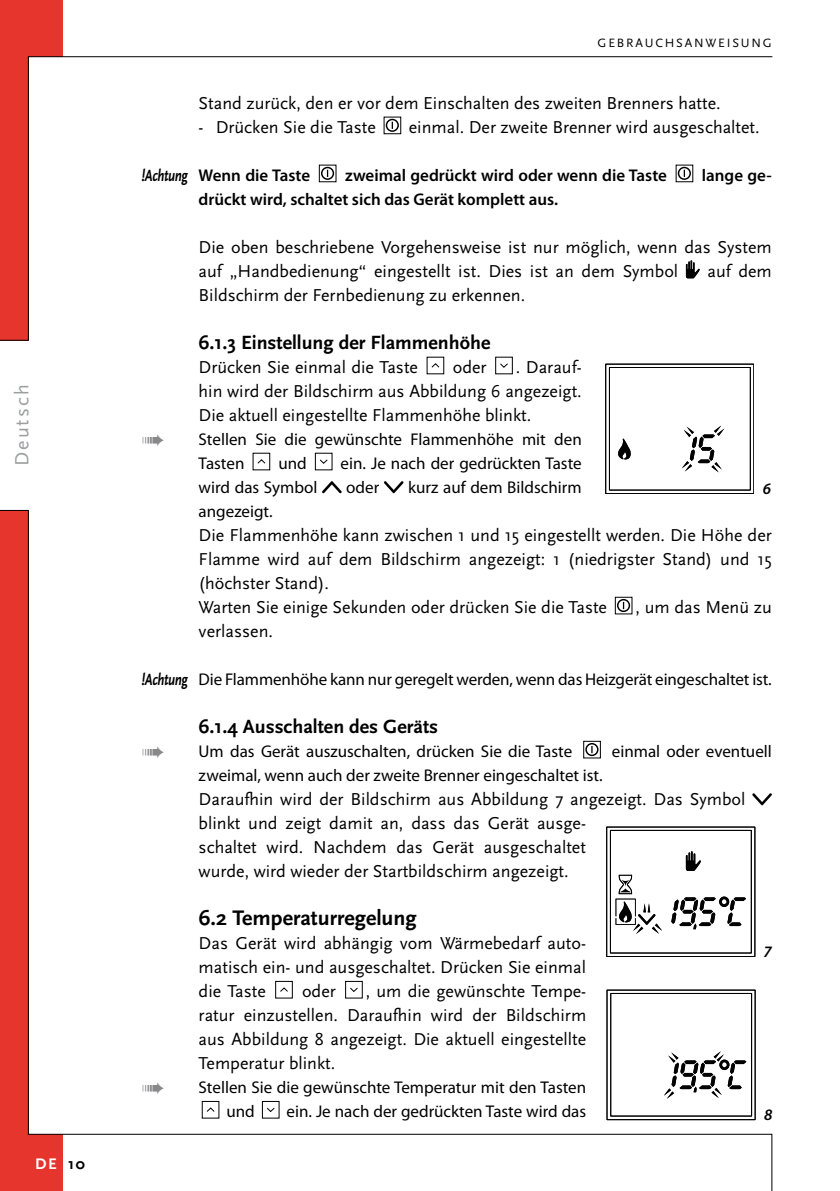
<style>
.page{position:relative;width:840px;height:1191px;background:#fff}
.page>*{position:absolute;margin:0;border:0;box-sizing:border-box;transform-origin:0 0}
.t1{font:700 22px "Scala Sans";color:#000}
.t2{font:700 20px "Scala Sans";color:#000}
.t3{font:20px "Scala Sans";letter-spacing:.105em;color:#9c9e9f}
.t4{font:18px/24px "Scala Sans";color:#000}
.t5{font:17px/24px "Myriad Pro";color:#000}
.t6{font:600 17px "Myriad Pro";color:#000}
.t7{font:italic 600 16px "Myriad Pro";color:#000}
.t8{font:700 16px "Scala Sans";color:#000}
.t9{font:700 16px "Scala Sans";color:#fff}
.t10{font:12.6px "Scala Sans";letter-spacing:.145em;color:#000}
.s1{font-family:"Scala Sans";font-weight:700;font-style:italic}
</style>
<div class="page">
<svg style="left:0;top:57px;width:29px;height:283px;background:#dc332a"></svg>
<svg style="left:0;top:510px;width:29px;height:624px;background:#dc332a"></svg>
<div style="left:385px;top:119px;width:13px;height:13px;border:1px solid #000;border-radius:50%"></div>
<svg style="left:391px;top:122px;width:2px;height:7px"></svg>
<div style="left:319px;top:165px;width:17px;height:17px;border:1px solid #000"></div>
<div style="left:321px;top:167px;width:13px;height:13px;border:1px solid #000;border-radius:50%"></div>
<div style="left:677px;top:167px;width:13px;height:13px;border:1px solid #000;border-radius:50%"></div>
<svg style="left:685px;top:260px;width:14px;height:18px"></svg>
<svg style="left:431px;top:363px;width:9px;height:5px"></svg>
<div style="left:495px;top:357px;width:17px;height:17px;border:1px solid #000"></div>
<svg style="left:500px;top:363px;width:8px;height:5px"></svg>
<svg style="left:257px;top:459px;width:9px;height:5px"></svg>
<div style="left:315px;top:453px;width:17px;height:17px;border:1px solid #000"></div>
<svg style="left:320px;top:459px;width:8px;height:5px"></svg>
<svg style="left:322px;top:481px;width:19px;height:12px"></svg>
<svg style="left:384px;top:481px;width:19px;height:12px"></svg>
<div style="left:614px;top:597px;width:18px;height:17px;border:1px solid #000"></div>
<div style="left:616px;top:599px;width:13px;height:13px;border:1px solid #000;border-radius:50%"></div>
<svg style="left:622px;top:602px;width:2px;height:7px"></svg>
<div style="left:583px;top:741px;width:17px;height:17px;border:1px solid #000"></div>
<div style="left:585px;top:743px;width:13px;height:13px;border:1px solid #000;border-radius:50%"></div>
<svg style="left:752px;top:793px;width:19px;height:12px"></svg>
<div style="left:275px;top:981px;width:17px;height:17px;border:1px solid #000"></div>
<svg style="left:280px;top:987px;width:8px;height:5px"></svg>
<div style="left:345px;top:981px;width:17px;height:17px;border:1px solid #000"></div>
<svg style="left:350px;top:987px;width:8px;height:5px"></svg>
<div style="left:202px;top:1101px;width:17px;height:17px;border:1px solid #000"></div>
<svg style="left:206px;top:1107px;width:9px;height:5px"></svg>
<div style="left:262px;top:1101px;width:17px;height:17px;border:1px solid #000"></div>
<svg style="left:267px;top:1107px;width:8px;height:5px"></svg>
<svg style="left:718px;top:896px;width:10px;height:11px"></svg>
<svg style="left:685px;top:851px;width:15px;height:20px"></svg>
<svg style="left:721px;top:897px;width:24px;height:29px"></svg>
<svg style="left:671px;top:897px;width:44px;height:32px"></svg>
<div style="left:610px;top:830px;width:141px;height:123px;border:1px solid #000"></div>
<div style="left:606px;top:827px;width:148px;height:129px;border:1px solid #000"></div>
<svg style="left:615px;top:874px;width:46px;height:60px"></svg>
<div style="left:610px;top:993px;width:141px;height:123px;border:1px solid #000"></div>
<svg style="left:664px;top:1051px;width:82px;height:47px"></svg>
<div style="left:605px;top:364px;width:148px;height:129px;border:1px solid #000"></div>
<div style="left:608px;top:367px;width:142px;height:123px;border:1px solid #000"></div>
<svg style="left:618px;top:438px;width:12px;height:21px"></svg>
<svg style="left:682px;top:425px;width:42px;height:47px"></svg>
<div style="left:0;top:1134px;width:62px;height:57px;background:#e5352c"></div>
<div style="left:0;top:0;width:62px;height:57px;background:#e5352c"></div>
<hr style="left:28px;top:56px;width:743px;height:1px;background:#000">
<svg style="left:28px;top:1133px;width:744px;height:58px"></svg>
<p class="t3" style="left:11px;top:466px;width:83px;rotate:-90deg">Deutsch</p>
<p class="t9" style="left:35px;top:1154px;width:23px">DE</p>
<p class="t8" style="left:68px;top:1154px;width:18px">10</p>
<p class="t10" style="left:597px;top:36px;width:176px">GEBRAUCHSANWEISUNG</p>
<p class="t4" style="left:198px;top:92px;width:523px">Stand zurück, den er vor dem Einschalten des zweiten Brenners hatte.</p>
<p class="t4" style="left:198px;top:116px;width:179px">- Drücken Sie die Taste</p>
<p class="t4" style="left:408px;top:116px;width:352px">einmal. Der zweite Brenner wird ausgeschaltet.</p>
<p class="t6" style="left:142px;top:165px;width:170px"><span class="s1">!Achtung</span> Wenn die Taste</p>
<p class="t6" style="left:345px;top:165px;width:323px">zweimal gedrückt wird oder wenn die Taste</p>
<p class="t6" style="left:701px;top:165px;width:71px">lange ge-</p>
<p class="t6" style="left:198px;top:189px;width:361px">drückt wird, schaltet sich das Gerät komplett aus.</p>
<p class="t4" style="left:198px;top:236px;width:574px">Die oben beschriebene Vorgehensweise ist nur möglich, wenn das System auf „Handbedienung“ eingestellt ist. Dies ist an dem Symbol</p>
<p class="t4" style="left:707px;top:260px;width:66px">auf dem</p>
<p class="t4" style="left:198px;top:284px;width:328px">Bildschirm der Fernbedienung zu erkennen.</p>
<p class="t2" style="left:198px;top:332px;width:293px">6.1.3 Einstellung der Flammenhöhe</p>
<p class="t4" style="left:198px;top:356px;width:221px">Drücken Sie einmal die Taste</p>
<p class="t4" style="left:452px;top:356px;width:35px">oder</p>
<p class="t4" style="left:198px;top:356px;width:384px;text-align:justify;text-indent:317px">. Darauf&shy;hin wird der Bildschirm aus Abbildung 6 angezeigt.<br>Die aktuell eingestellte Flammenhöhe blinkt.</p>
<p class="t5" style="left:198px;top:427px;width:384px">Stellen Sie die gewünschte Flammenhöhe mit den<br>Tasten</p>
<p class="t5" style="left:278px;top:451px;width:30px">und</p>
<p class="t5" style="left:340px;top:451px;width:242px">ein. Je nach der gedrückten Taste</p>
<p class="t5" style="left:198px;top:475px;width:120px">wird das Symbol</p>
<p class="t5" style="left:346px;top:475px;width:34px">oder</p>
<p class="t5" style="left:408px;top:475px;width:175px">kurz auf dem Bildschirm</p>
<p class="t5" style="left:198px;top:499px;width:75px">angezeigt.</p>
<p class="t4" style="left:198px;top:524px;width:574px">Die Flammenhöhe kann zwischen 1 und 15 eingestellt werden. Die Höhe der Flamme wird auf dem Bildschirm angezeigt: 1 (niedrigster Stand) und 15 (höchster Stand).<br>Warten Sie einige Sekunden oder drücken Sie die Taste</p>
<p class="t7" style="left:762px;top:478px;width:10px">6</p>
<p class="t4" style="left:635px;top:596px;width:138px">, um das Menü zu</p>
<p class="t4" style="left:198px;top:620px;width:76px">verlassen.</p>
<p class="t5" style="left:142px;top:667px;width:631px"><span class="s1">!Achtung</span> Die Flammenhöhe kann nur geregelt werden, wenn das Heizgerät eingeschaltet ist.</p>
<p class="t2" style="left:198px;top:716px;width:241px">6.1.4 Ausschalten des Geräts</p>
<p class="t5" style="left:198px;top:739px;width:375px">Um das Gerät auszuschalten, drücken Sie die Taste</p>
<p class="t5" style="left:611px;top:739px;width:161px">einmal oder eventuell</p>
<p class="t5" style="left:198px;top:763px;width:405px">zweimal, wenn auch der zweite Brenner eingeschaltet ist.</p>
<p class="t4" style="left:198px;top:788px;width:548px">Daraufhin wird der Bildschirm aus Abbildung 7 angezeigt. Das Symbol blinkt und zeigt damit an, dass das Gerät ausge-<br>schaltet wird. Nachdem das Gerät ausgeschaltet<br>wurde, wird wieder der Startbildschirm angezeigt.</p>
<p class="t1" style="left:198px;top:906px;width:219px">6.2 Temperaturregelung</p>
<p class="t4" style="left:198px;top:932px;width:388px;text-align:justify">Das Gerät wird abhängig vom Wärmebedarf auto&shy;matisch ein- und ausgeschaltet. Drücken Sie einmal die Taste</p>
<p class="t7" style="left:763px;top:941px;width:10px">7</p>
<p class="t4" style="left:198px;top:980px;width:389px;text-align:justify;text-indent:167px">, um die gewünschte Tempe&shy;ratur einzustellen. Daraufhin wird der Bildschirm aus Abbildung 8 angezeigt. Die aktuell eingestellte Temperatur blinkt.</p>
<p class="t5" style="left:226px;top:1075px;width:361px;text-indent:-28px">Stellen Sie die gewünschte Temperatur mit den Tasten und</p>
<p class="t4" style="left:302px;top:980px;width:35px">oder</p>
<p class="t5" style="left:286px;top:1099px;width:301px">ein. Je nach der gedrückten Taste wird das</p>
<p class="t7" style="left:763px;top:1104px;width:10px">8</p>
</div>
